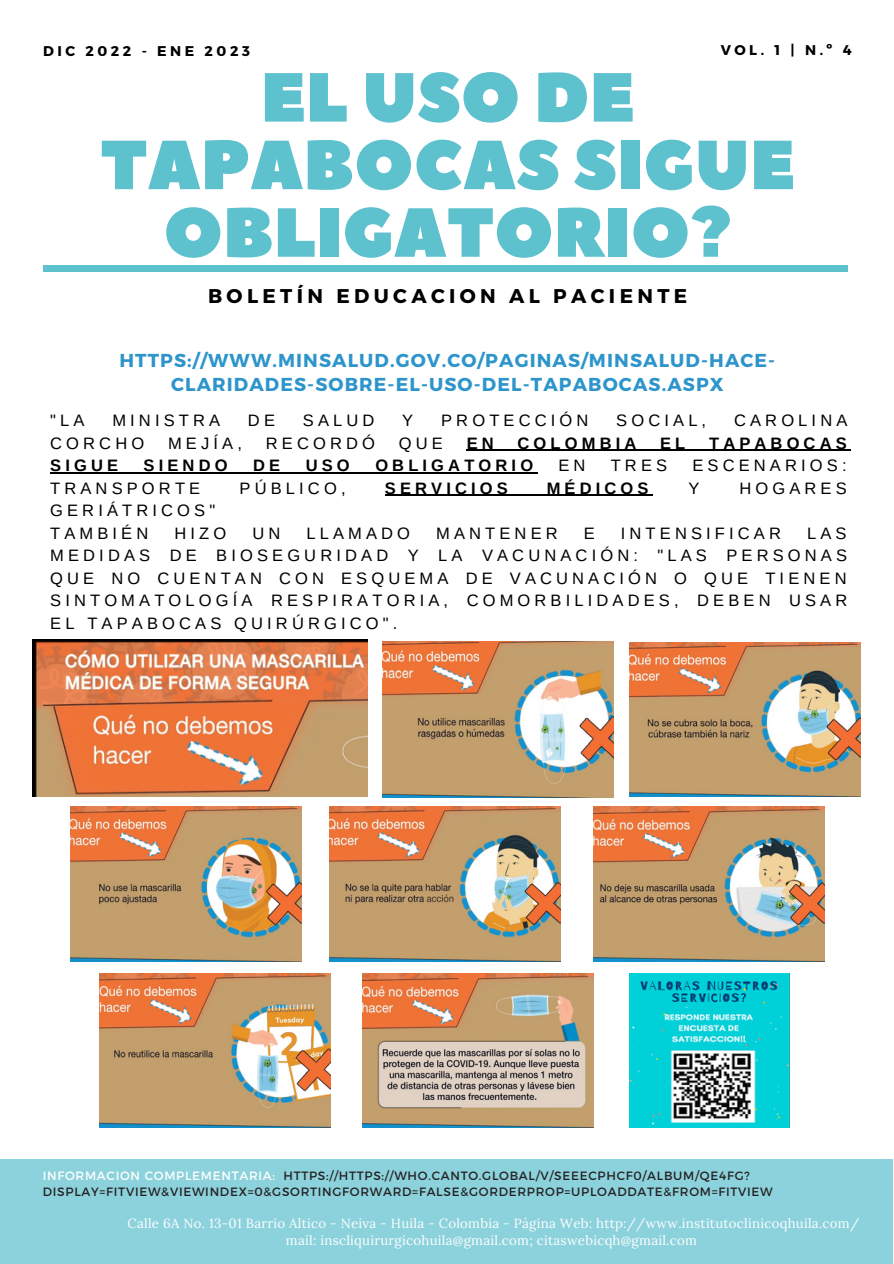
<style>
.page{position:relative;width:894px;height:1264px;background:#fff}
.page>*{position:absolute;margin:0;border:0;box-sizing:border-box;transform-origin:0 0}
.t1{font:69.3px/67.5px "Peace Sans";color:#5ec1ce;text-align:center}
.t2{font:700 19.8px "Montserrat";letter-spacing:.22em;color:#000}
.t3{font:700 18.75px/24.8px "Montserrat";letter-spacing:.06em;color:#2d95cb;text-align:center}
.t4{font:16.5px/22.5px "Arimo";letter-spacing:.25em;color:#000}
.t5{font:700 16.5px "Arimo";letter-spacing:.25em;color:#000}
.t6{font:700 14.1px "Montserrat";letter-spacing:.25em;color:#000}
.t7{font:13.2px/17.7px "Lora";letter-spacing:.02em;color:#fefefe;text-align:center}
.t8{font:12px/16px "Montserrat";letter-spacing:.06em;color:#252122}
.s1{color:#fff}
</style>
<div class="page">
<div style="left:43px;top:266px;width:804px;height:5px;background:#5ec1ce"></div>
<img style="left:383px;top:642px;width:230px;height:155px">
<img style="left:70px;top:807px;width:231px;height:154px">
<img style="left:329px;top:807px;width:231px;height:154px">
<img style="left:593px;top:807px;width:231px;height:154px">
<img style="left:629px;top:642px;width:231px;height:154px">
<img style="left:100px;top:973px;width:231px;height:154px">
<img style="left:362px;top:973px;width:231px;height:154px">
<img style="left:33px;top:639px;width:334px;height:157px">
<hr style="left:466px;top:450px;width:384px;height:1px;background:#000">
<hr style="left:50px;top:472px;width:487px;height:1px;background:#000">
<hr style="left:385px;top:495px;width:267px;height:1px;background:#000">
<img style="left:629px;top:973px;width:160px;height:154px">
<div style="left:0;top:1159px;width:892px;height:103px;background:#8cd2dc"></div>
<p class="t6" style="left:43px;top:41px;width:208px">DIC 2022 - ENE 2023</p>
<p class="t6" style="left:720px;top:40px;width:132px">VOL. 1 | N.º 4</p>
<h1 class="t1" style="left:100px;top:66px;width:696px">EL USO DE<br>TAPABOCAS SIGUE<br>OBLIGATORIO?</h1>
<p class="t2" style="left:208px;top:283px;width:480px">BOLETÍN EDUCACION AL PACIENTE</p>
<p class="t3" style="left:119px;top:346px;width:657px">HTTPS://WWW.MINSALUD.GOV.CO/PAGINAS/MINSALUD-HACE-<br>CLARIDADES-SOBRE-EL-USO-DEL-TAPABOCAS.ASPX</p>
<p class="t4" style="left:50px;top:409px;width:36px">"LA</p>
<p class="t4" style="left:112px;top:409px;width:109px">MINISTRA</p>
<p class="t4" style="left:248px;top:409px;width:29px">D E</p>
<p class="t4" style="left:303px;top:409px;width:73px">SALUD</p>
<p class="t4" style="left:402px;top:409px;width:12px">Y</p>
<p class="t4" style="left:441px;top:409px;width:149px">PROTECCIÓN</p>
<p class="t4" style="left:616px;top:409px;width:91px">SOCIAL,</p>
<p class="t4" style="left:733px;top:409px;width:115px">CAROLINA</p>
<p class="t4" style="left:50px;top:431px;width:95px">CORCHO</p>
<p class="t4" style="left:168px;top:431px;width:75px">MEJÍA,</p>
<p class="t4" style="left:266px;top:431px;width:111px">RECORDÓ</p>
<p class="t4" style="left:399px;top:431px;width:46px">QUE</p>
<p class="t5" style="left:466px;top:434px;width:29px">E N</p>
<p class="t5" style="left:517px;top:434px;width:120px">COLOMBIA</p>
<p class="t5" style="left:660px;top:434px;width:27px">E L</p>
<p class="t5" style="left:709px;top:434px;width:139px">TAPABOCAS</p>
<p class="t5" style="left:50px;top:456px;width:69px">SIGUE</p>
<p class="t5" style="left:144px;top:456px;width:85px">SIENDO</p>
<p class="t5" style="left:253px;top:456px;width:29px">D E</p>
<p class="t5" style="left:306px;top:456px;width:46px">USO</p>
<p class="t5" style="left:375px;top:456px;width:159px">OBLIGATORIO</p>
<p class="t4" style="left:558px;top:454px;width:29px">E N</p>
<p class="t4" style="left:610px;top:454px;width:58px">TRES</p>
<p class="t4" style="left:692px;top:454px;width:156px">ESCENARIOS:</p>
<p class="t4" style="left:50px;top:477px;width:151px">TRANSPORTE</p>
<p class="t4" style="left:239px;top:477px;width:107px">PÚBLICO,</p>
<p class="t5" style="left:385px;top:479px;width:124px">SERVICIOS</p>
<p class="t5" style="left:546px;top:479px;width:103px">MÉDICOS</p>
<p class="t4" style="left:688px;top:477px;width:12px">Y</p>
<p class="t4" style="left:739px;top:477px;width:109px">HOGARES</p>
<p class="t4" style="left:50px;top:499px;width:166px">GERIÁTRICOS"<br>TAMBIÉN</p>
<p class="t4" style="left:50px;top:522px;width:798px;text-align:justify;text-indent:756px">LAS MEDIDAS DE BIOSEGURIDAD Y LA VACUNACIÓN: "LAS PERSONAS QUE NO CUENTAN CON ESQUEMA DE VACUNACIÓN O QUE TIENEN SINTOMATOLOGÍA RESPIRATORIA, COMORBILIDADES, DEBEN USAR EL TAPABOCAS QUIRÚRGICO".</p>
<p class="t4" style="left:174px;top:522px;width:53px">HIZO</p>
<p class="t4" style="left:252px;top:522px;width:29px">U N</p>
<p class="t4" style="left:306px;top:522px;width:105px">LLAMADO</p>
<p class="t4" style="left:436px;top:522px;width:123px">MANTENER</p>
<p class="t4" style="left:583px;top:522px;width:12px">E</p>
<p class="t4" style="left:620px;top:522px;width:162px">INTENSIFICAR</p>
<p class="t8" style="left:43px;top:1166px;width:731px"><span class="s1">INFORMACION COMPLEMENTARIA:</span> HTTPS://HTTPS://WHO.CANTO.GLOBAL/V/SEEECPHCF0/ALBUM/QE4FG?<br>DISPLAY=FITVIEW&amp;VIEWINDEX=0&amp;GSORTINGFORWARD=FALSE&amp;GORDERPROP=UPLOADDATE&amp;FROM=FITVIEW</p>
<p class="t7" style="left:127px;top:1213px;width:733px">Calle 6A No. 13-01 Barrio Altico - Neiva - Huila - Colombia - Página Web: http://www.institutoclinicoqhuila.com/ mail: inscliquirurgicohuila@gmail.com; citaswebicqh@gmail.com</p>
</div>
